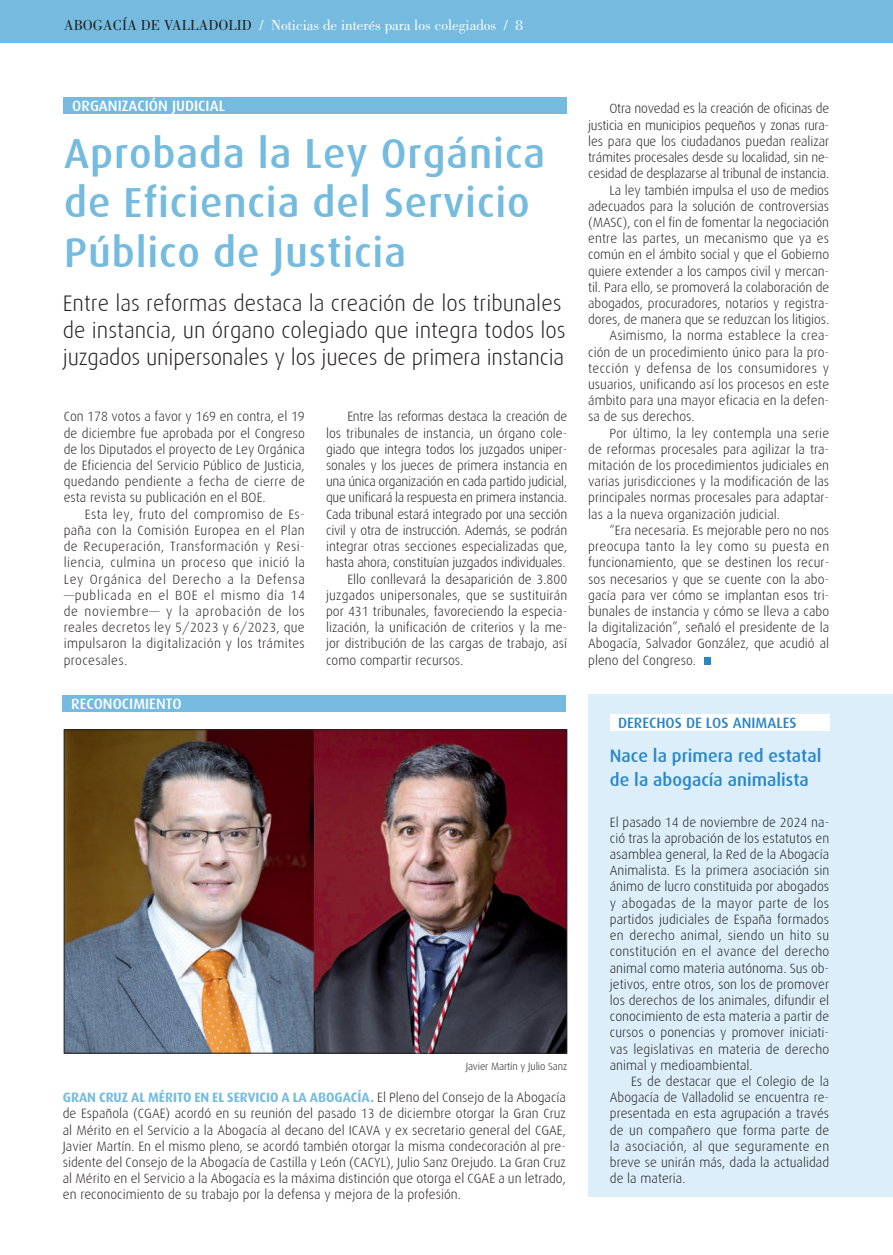
<style>
.page{position:relative;width:893px;height:1255px;background:#fff}
.page>*{position:absolute;margin:0;border:0;box-sizing:border-box;transform-origin:0 0}
.t1{font:500 42px/49.5px "Dax";letter-spacing:.02em;color:#74bbdf}
.t2{font:300 22.5px/27px "Dax";color:#231f20}
.t3{font:500 18px/24px "Dax";color:#2a86c7}
.t4{font:15px "Bodoni Std";color:#fff}
.t5{font:500 15px "Dax";color:#fff}
.t6{font:500 15px "Dax";color:#2a86c7}
.t7{font:300 13.5px/16.2px "Dax";color:#231f20;text-align:justify}
.t8{font:300 13.5px "Dax";letter-spacing:-.02em;color:#231f20}
.t9{font:300 13.5px "Dax";letter-spacing:.025em;color:#231f20}
.t10{font:300 13.5px "Dax";letter-spacing:.02em;color:#231f20}
.t11{font:300 10.5px "Dax";letter-spacing:-.01em;color:#231f20}
.s1{color:#231f20}
.s2{font-weight:700;color:#74bbdf}
</style>
<div class="page">
<img style="left:66px;top:731px;width:499px;height:320px">
<div style="left:64px;top:729px;width:503px;height:324px;border:1px solid #231f20"></div>
<div style="left:0;top:0;width:893px;height:43px;background:#74bbdf"></div>
<div style="left:64px;top:97px;width:503px;height:16px;background:#74bbdf"></div>
<div style="left:588px;top:693px;width:305px;height:503px;background:#dbeef9"></div>
<div style="left:609px;top:714px;width:220px;height:17px;background:#fff"></div>
<div style="left:703px;top:657px;width:7px;height:7px;background:#2a86c7"></div>
<div style="left:63px;top:695px;width:503px;height:17px;background:#74bbdf"></div>
<p class="t4" style="left:64px;top:17px;width:461px"><span class="s1">ABOGACÍA DE VALLADOLID</span> / Noticias de interés para los colegiados / 8</p>
<p class="t5" style="left:72px;top:97px;width:154px">ORGANIZACIÓN JUDICIAL</p>
<h1 class="t1" style="left:64px;top:129px;width:483px">Aprobada la Ley Orgánica de Eficiencia del Servicio<br>Público de Justicia</h1>
<h2 class="t2" style="left:63px;top:290px;width:504px">Entre las reformas destaca la creación de los tribunales de instancia, un órgano colegiado que integra todos los juzgados unipersonales y los jueces de primera instancia</h2>
<p class="t7" style="left:64px;top:409px;width:243px">Con 178 votos a favor y 169 en contra, el 19 de diciembre fue aprobada por el Congreso de los Diputados el proyecto de Ley Orgánica de Eficiencia del Servicio Público de Justicia, quedando pendiente a fecha de cierre de esta revista su publicación en el BOE.</p>
<p class="t7" style="left:64px;top:506px;width:243px;text-indent:21px">Esta ley, fruto del compromiso de Es&shy;paña con la Comisión Europea en el Plan de Recuperación, Transformación y Resi&shy;liencia, culmina un proceso que inició la Ley Orgánica del Derecho a la Defensa —publicada en el BOE el mismo día 14 de noviembre— y la aprobación de los reales decretos ley 5/2023 y 6/2023, que impulsaron la digitalización y los trámites procesales.</p>
<p class="t5" style="left:71px;top:695px;width:112px">RECONOCIMIENTO</p>
<p class="t8" style="left:347px;top:409px;width:221px">Entre las reformas destaca la creación de</p>
<p class="t7" style="left:326px;top:425px;width:243px">los tribunales de instancia, un órgano cole-</p>
<p class="t7" style="left:326px;top:441px;width:243px">giado que integra todos los juzgados uniper-</p>
<p class="t7" style="left:326px;top:457px;width:243px">sonales y los jueces de primera instancia en</p>
<p class="t8" style="left:326px;top:474px;width:243px">una única organización en cada partido judicial,</p>
<p class="t8" style="left:326px;top:490px;width:243px">que unificará la respuesta en primera instancia.</p>
<p class="t8" style="left:326px;top:506px;width:243px">Cada tribunal estará integrado por una sección</p>
<p class="t8" style="left:326px;top:523px;width:243px">civil y otra de instrucción. Además, se podrán</p>
<p class="t7" style="left:326px;top:538px;width:243px">integrar otras secciones especializadas que,</p>
<p class="t8" style="left:326px;top:555px;width:241px">hasta ahora, constituían juzgados individuales.</p>
<p class="t7" style="left:347px;top:571px;width:221px">Ello conllevará la desaparición de 3.800</p>
<p class="t7" style="left:326px;top:587px;width:243px">juzgados unipersonales, que se sustituirán</p>
<p class="t7" style="left:326px;top:603px;width:243px">por 431 tribunales, favoreciendo la especia-</p>
<p class="t7" style="left:326px;top:619px;width:242px">lización, la unificación de criterios y la me-</p>
<p class="t7" style="left:326px;top:635px;width:243px">jor distribución de las cargas de trabajo, así</p>
<p class="t7" style="left:326px;top:652px;width:139px">como compartir recursos.</p>
<p class="t11" style="left:466px;top:1060px;width:103px">Javier Martín y Julio Sanz</p>
<p class="t7" style="left:63px;top:1089px;width:505px"><span class="s2">GRAN CRUZ AL MÉRITO EN EL SERVICIO A LA ABOGACÍA.</span> El Pleno del Consejo de la Abogacía de Española (CGAE) acordó en su reunión del pasado 13 de diciembre otorgar la Gran Cruz al Mérito en el Servicio a la Abogacía al decano del ICAVA y ex secretario general del CGAE, Javier Martín. En el mismo pleno, se acordó también otorgar la misma condecoración al pre&shy;sidente del Consejo de la Abogacía de Castilla y León (CACYL), Julio Sanz Orejudo. La Gran Cruz al Mérito en el Servicio a la Abogacía es la máxima distinción que otorga el CGAE a un letrado, en reconocimiento de su trabajo por la defensa y mejora de la profesión.</p>
<p class="t8" style="left:609px;top:101px;width:221px">Otra novedad es la creación de oficinas de</p>
<p class="t8" style="left:588px;top:118px;width:242px">justicia en municipios pequeños y zonas rura-</p>
<p class="t7" style="left:588px;top:133px;width:242px">les para que los ciudadanos puedan realizar</p>
<p class="t8" style="left:588px;top:150px;width:242px">trámites procesales desde su localidad, sin ne-</p>
<p class="t8" style="left:588px;top:166px;width:242px">cesidad de desplazarse al tribunal de instancia.</p>
<p class="t7" style="left:609px;top:182px;width:221px">La ley también impulsa el uso de medios</p>
<p class="t7" style="left:588px;top:198px;width:242px">adecuados para la solución de controversias</p>
<p class="t7" style="left:588px;top:214px;width:242px">(MASC), con el fin de fomentar la negociación</p>
<p class="t7" style="left:588px;top:230px;width:242px">entre las partes, un mecanismo que ya es</p>
<p class="t7" style="left:588px;top:247px;width:242px">común en el ámbito social y que el Gobierno</p>
<p class="t7" style="left:588px;top:263px;width:242px">quiere extender a los campos civil y mercan-</p>
<p class="t7" style="left:588px;top:279px;width:242px">til. Para ello, se promoverá la colaboración de</p>
<p class="t7" style="left:588px;top:295px;width:242px">abogados, procuradores, notarios y registra-</p>
<p class="t7" style="left:588px;top:311px;width:242px">dores, de manera que se reduzcan los litigios.</p>
<p class="t7" style="left:609px;top:328px;width:221px">Asimismo, la norma establece la crea-</p>
<p class="t7" style="left:588px;top:344px;width:242px">ción de un procedimiento único para la pro-</p>
<p class="t9" style="left:588px;top:361px;width:242px">tección y defensa de los consumidores y</p>
<p class="t7" style="left:588px;top:376px;width:242px">usuarios, unificando así los procesos en este</p>
<p class="t7" style="left:588px;top:392px;width:242px">ámbito para una mayor eficacia en la defen-</p>
<p class="t7" style="left:588px;top:409px;width:108px">sa de sus derechos.</p>
<p class="t7" style="left:609px;top:425px;width:221px">Por último, la ley contempla una serie</p>
<p class="t7" style="left:588px;top:441px;width:242px">de reformas procesales para agilizar la tra-</p>
<p class="t7" style="left:588px;top:457px;width:242px">mitación de los procedimientos judiciales en</p>
<p class="t7" style="left:588px;top:473px;width:242px">varias jurisdicciones y la modificación de las</p>
<p class="t7" style="left:588px;top:490px;width:242px">principales normas procesales para adaptar-</p>
<p class="t7" style="left:588px;top:506px;width:193px">las a la nueva organización judicial.</p>
<p class="t7" style="left:609px;top:522px;width:221px">“Era necesaria. Es mejorable pero no nos</p>
<p class="t10" style="left:588px;top:539px;width:243px">preocupa tanto la ley como su puesta en</p>
<p class="t7" style="left:588px;top:554px;width:242px">funcionamiento, que se destinen los recur-</p>
<p class="t7" style="left:588px;top:571px;width:242px">sos necesarios y que se cuente con la abo-</p>
<p class="t7" style="left:588px;top:587px;width:242px">gacía para ver cómo se implantan esos tri-</p>
<p class="t7" style="left:588px;top:603px;width:242px">bunales de instancia y cómo se lleva a cabo</p>
<p class="t7" style="left:588px;top:619px;width:242px">la digitalización”, señaló el presidente de la</p>
<p class="t7" style="left:588px;top:635px;width:242px">Abogacía, Salvador González, que acudió al</p>
<p class="t7" style="left:588px;top:652px;width:109px">pleno del Congreso.</p>
<p class="t6" style="left:618px;top:714px;width:180px">DERECHOS DE LOS ANIMALES</p>
<h3 class="t3" style="left:610px;top:743px;width:213px">Nace la primera red estatal de la abogacía animalista</h3>
<p class="t7" style="left:610px;top:814px;width:221px">El pasado 14 de noviembre de 2024 na&shy;ció tras la aprobación de los estatutos en asamblea general, la Red de la Abogacía Animalista. Es la primera asociación sin ánimo de lucro constituida por abogados y abogadas de la mayor parte de los partidos judiciales de España formados en derecho animal, siendo un hito su constitución en el avance del derecho animal como materia autónoma. Sus ob&shy;jetivos, entre otros, son los de promover los derechos de los animales, difundir el conocimiento de esta materia a partir de cursos o ponencias y promover iniciati&shy;vas legislativas en materia de derecho animal y medioambiental.</p>
<p class="t7" style="left:610px;top:1073px;width:221px;text-indent:21px">Es de destacar que el Colegio de la Abogacía de Valladolid se encuentra re&shy;presentada en esta agrupación a través de un compañero que forma parte de la asociación, al que seguramente en breve se unirán más, dada la actualidad de la materia.</p>
</div>
